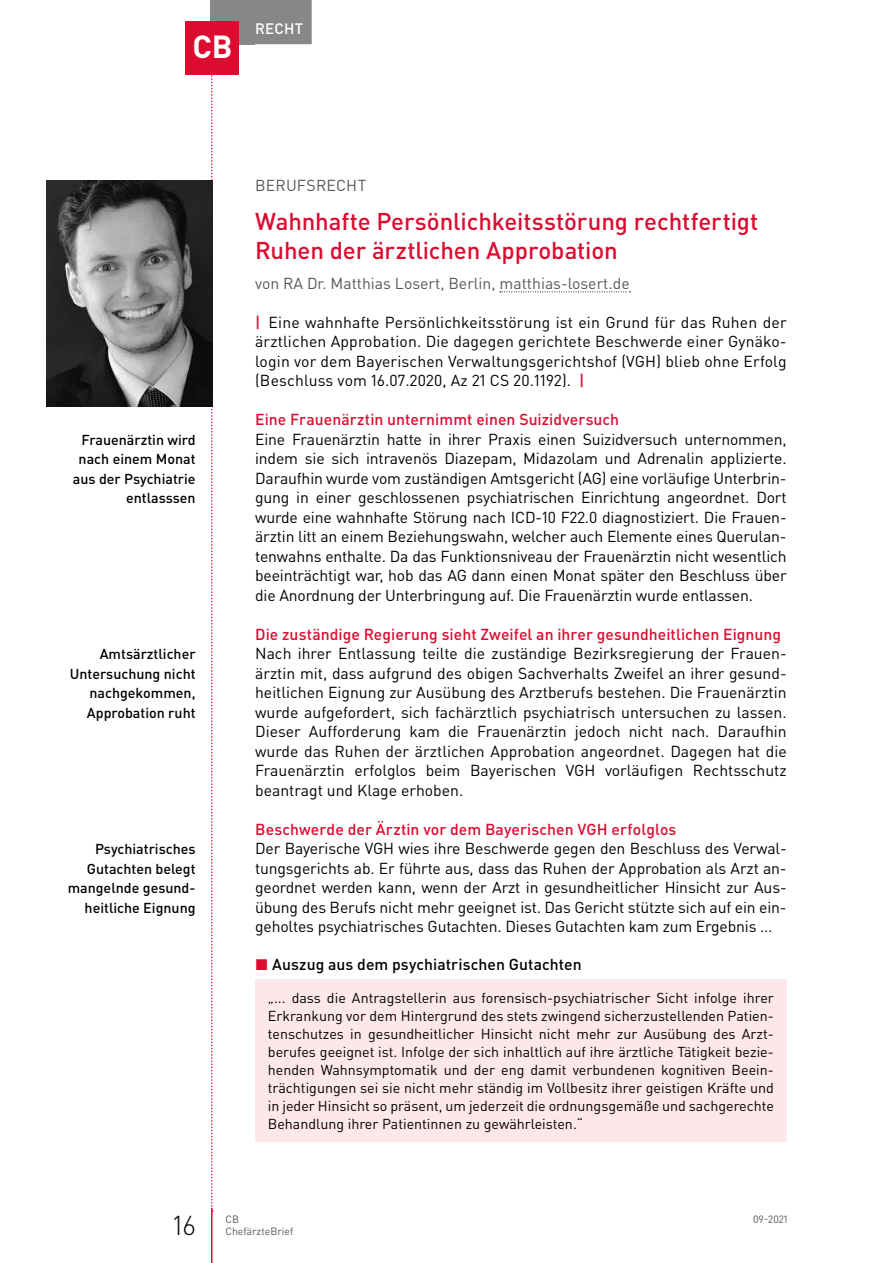
<style>
.page{position:relative;width:893px;height:1263px;background:#fff}
.page>*{position:absolute;margin:0;border:0;box-sizing:border-box;transform-origin:0 0}
.t1{font:700 31.5px "DIN Pro";color:#fff}
.t2{font:300 27px "DIN Pro";color:#000}
.t3{font:500 24px/28.5px "DIN Pro";letter-spacing:-.005em;color:#dd0b2f}
.t4{font:15.75px/19.5px "DIN Pro";color:#000;text-align:justify}
.t5{font:500 15.75px "DIN Pro";letter-spacing:.005em;color:#dd0b2f}
.t6{font:15.75px "DIN Pro";color:#575756}
.t7{font:500 15.75px "DIN Pro";letter-spacing:.005em;color:#000}
.t8{font:500 15px "DIN Pro";letter-spacing:.015em;color:#fff}
.t9{font:14.25px/18px "DIN Pro";color:#000}
.t10{font:500 14.25px/19.5px "DIN Pro";color:#000;text-align:right}
.t11{font:10.5px "DIN Pro";color:#575756}
.s1{font-weight:500;color:#dd0b2f}
.s2{color:#dd0b2f}
</style>
<div class="page">
<svg style="left:211px;top:74px;width:2px;height:1138px"></svg>
<div style="left:210px;top:0;width:45px;height:44px;background:#878787"></div>
<hr style="left:211px;top:1208px;width:1px;height:55px;background:#dd0b2f">
<div style="left:247px;top:0;width:65px;height:44px;background:#878787"></div>
<div style="left:185px;top:21px;width:54px;height:53px;background:#dd0b2f"></div>
<svg style="left:500px;top:291px;width:130px;height:1px"></svg>
<div style="left:255px;top:979px;width:532px;height:162px;background:#fce7ea"></div>
<img style="left:47px;top:181px;width:166px;height:225px">
<h1 class="t1" style="left:192px;top:26px;width:42px">CB</h1>
<p class="t8" style="left:255px;top:18px;width:49px">Recht</p>
<p class="t10" style="left:73px;top:429px;width:124px">Frauenärztin wird nach einem Monat aus der Psychiatrie entlasssen</p>
<p class="t10" style="left:70px;top:644px;width:127px">Amtsärztlicher<br>Untersuchung nicht nachgekommen,<br>Approbation ruht</p>
<p class="t10" style="left:68px;top:839px;width:129px">Psychiatrisches<br>Gutachten belegt mangelnde gesund&shy;heitliche Eignung</p>
<p class="t6" style="left:255px;top:175px;width:113px">BERUFSRECHT</p>
<h3 class="t3" style="left:255px;top:206px;width:505px">Wahnhafte Persönlichkeitsstörung rechtfertigt<br>Ruhen der ärztlichen Approbation</h3>
<p class="t6" style="left:255px;top:272px;width:376px">von RA Dr. Matthias Losert, Berlin, matthias-losert.de</p>
<p class="t4" style="left:255px;top:312px;width:533px"><span class="s1">|</span> Eine wahnhafte Persönlichkeitsstörung ist ein Grund für das Ruhen der ärztlichen Approbation. Die dagegen gerichtete Beschwerde einer Gynäko&shy;login vor dem Bayerischen Verwaltungsgerichtshof (VGH) blieb ohne Erfolg (Beschluss vom 16.07.2020, Az 21 CS 20.1192). <span class="s1">|</span></p>
<p class="t5" style="left:255px;top:409px;width:366px">Eine Frauenärztin unternimmt einen Suizidversuch</p>
<p class="t4" style="left:255px;top:429px;width:533px">Eine Frauenärztin hatte in ihrer Praxis einen Suizidversuch unternommen, indem sie sich intravenös Diazepam, Midazolam und Adrenalin applizierte.<br>Daraufhin wurde vom zuständigen Amtsgericht (AG) eine vorläufige Unterbrin&shy;gung in einer geschlossenen psychiatrischen Einrichtung angeordnet. Dort wurde eine wahnhafte Störung nach ICD-10 F22.0 diagnostiziert. Die Frauen&shy;ärztin litt an einem Beziehungswahn, welcher auch Elemente eines Querulan&shy;tenwahns enthalte. Da das Funktionsniveau der Frauenärztin nicht wesentlich beeinträchtigt war, hob das AG dann einen Monat später den Beschluss über die Anordnung der Unterbringung auf. Die Frauenärztin wurde entlassen.</p>
<p class="t5" style="left:255px;top:623px;width:528px">Die zuständige Regierung sieht Zweifel an ihrer gesundheitlichen Eignung</p>
<p class="t4" style="left:255px;top:643px;width:533px;text-align:left">Nach ihrer Entlassung teilte die zuständige Bezirksregierung der Frauen&shy;ärztin mit, dass aufgrund des obigen Sachverhalts Zweifel an ihrer gesund&shy;heitlichen Eignung zur Ausübung des Arztberufs bestehen. Die Frauenärztin wurde aufgefordert, sich fachärztlich psychiatrisch untersuchen zu lassen.<br>Dieser Aufforderung kam die Frauenärztin jedoch nicht nach. Daraufhin wurde das Ruhen der ärztlichen Approbation angeordnet. Dagegen hat die Frauenärztin erfolglos beim Bayerischen VGH vorläufigen Rechtsschutz beantragt und Klage erhoben.</p>
<p class="t5" style="left:255px;top:818px;width:423px">Beschwerde der Ärztin vor dem Bayerischen VGH erfolglos</p>
<p class="t4" style="left:255px;top:838px;width:533px">Der Bayerische VGH wies ihre Beschwerde gegen den Beschluss des Verwal&shy;tungsgerichts ab. Er führte aus, dass das Ruhen der Approbation als Arzt an&shy;geordnet werden kann, wenn der Arzt in gesundheitlicher Hinsicht zur Aus&shy;übung des Berufs nicht mehr geeignet ist. Das Gericht stützte sich auf ein ein&shy;geholtes psychiatrisches Gutachten. Dieses Gutachten kam zum Ergebnis ...</p>
<p class="t7" style="left:255px;top:954px;width:328px"><span class="s2">◼</span> Auszug aus dem psychiatrischen Gutachten</p>
<p class="t9" style="left:268px;top:988px;width:508px">„... dass die Antragstellerin aus forensisch-psychiatrischer Sicht infolge ihrer Erkrankung vor dem Hintergrund des stets zwingend sicherzustellenden Patien&shy;tenschutzes in gesundheitlicher Hinsicht nicht mehr zur Ausübung des Arzt&shy;berufes geeignet ist. Infolge der sich inhaltlich auf ihre ärztliche Tätigkeit bezie&shy;henden Wahnsymptomatik und der eng damit verbundenen kognitiven Beein&shy;trächtigungen sei sie nicht mehr ständig im Vollbesitz ihrer geistigen Kräfte und in jeder Hinsicht so präsent, um jederzeit die ordnungsgemäße und sachgerechte Behandlung ihrer Patientinnen zu gewährleisten.“</p>
<h2 class="t2" style="left:173px;top:1207px;width:24px">16</h2>
<p class="t11" style="left:225px;top:1212px;width:15px">CB</p>
<p class="t11" style="left:753px;top:1212px;width:36px">09-2021</p>
<p class="t11" style="left:225px;top:1224px;width:69px">ChefärzteBrief</p>
</div>
